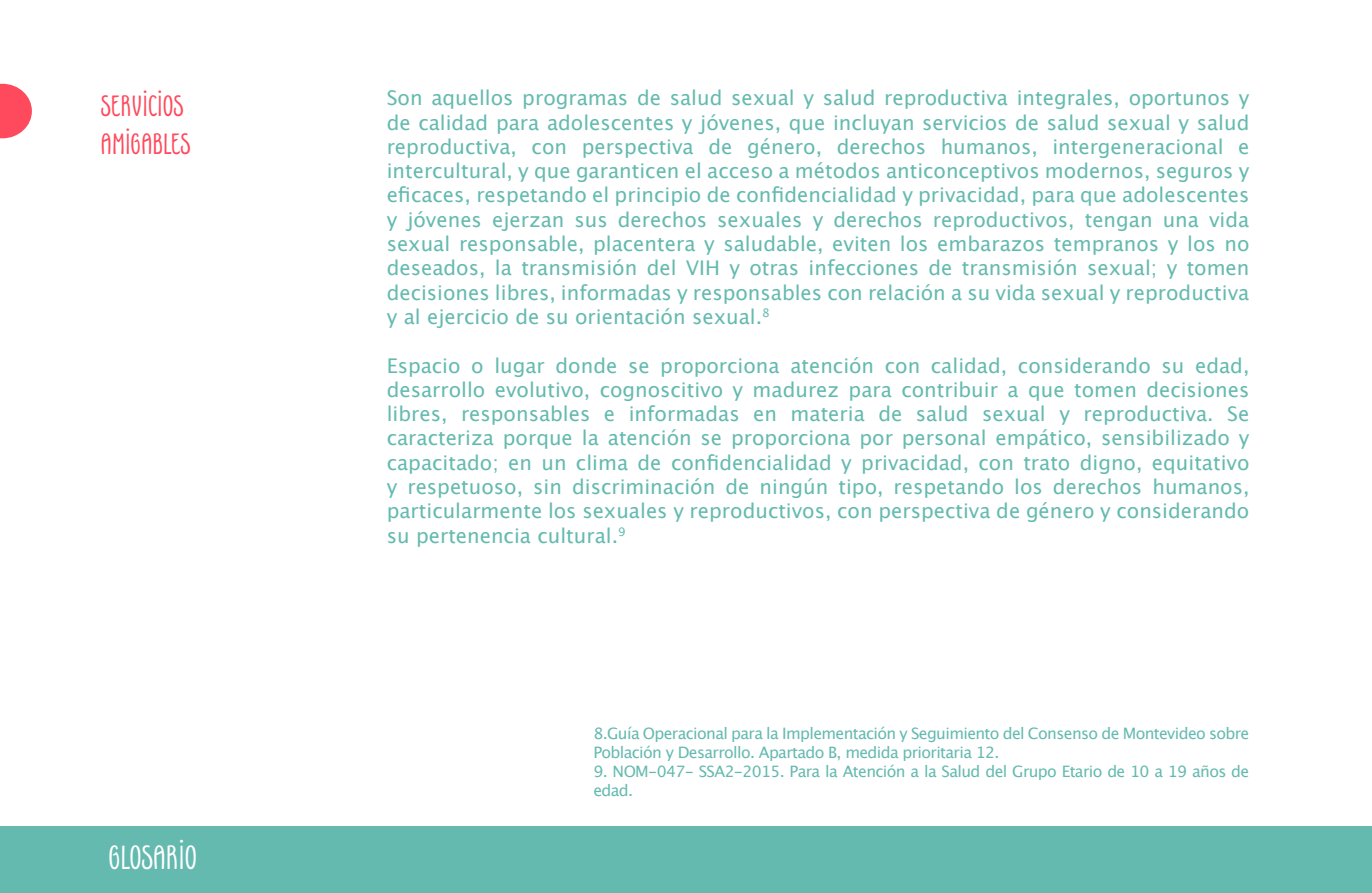
<style>
.page{position:relative;width:1372px;height:893px;background:#fff}
.page>*{position:absolute;margin:0;border:0;box-sizing:border-box;transform-origin:0 0}
.t1{font:36px "foxy";color:#fff}
.t2{font:31.5px/37.8px "foxy";color:#ff495c}
.t3{font:20.25px/24.3px "Lucida Grande";color:#65bab0;text-align:justify}
.t4{font:15.75px/18.9px "Lucida Grande";letter-spacing:-.04em;color:#65bab0}
</style>
<div class="page">
<svg style="left:0;top:84px;width:32px;height:54px"></svg>
<div style="left:0;top:826px;width:1371px;height:67px;background:#65bab0"></div>
<h2 class="t2" style="left:100px;top:88px;width:92px">SERVICIOS<br>AMIGABLES</h2>
<h1 class="t1" style="left:108px;top:839px;width:90px">GLOSARIO</h1>
<p class="t3" style="left:387px;top:86px;width:864px">Son aquellos programas de salud sexual y salud reproductiva integrales, oportunos y de calidad para adolescentes y jóvenes, que incluyan servicios de salud sexual y salud reproductiva, con perspectiva de género, derechos humanos, intergeneracional e intercultural, y que garanticen el acceso a métodos anticonceptivos modernos, seguros y eficaces, respetando el principio de confidencialidad y privacidad, para que adolescentes y jóvenes ejerzan sus derechos sexuales y derechos reproductivos, tengan una vida sexual responsable, placentera y saludable, eviten los embarazos tempranos y los no deseados, la transmisión del VIH y otras infecciones de transmisión sexual; y tomen decisiones libres, informadas y responsables con relación a su vida sexual y reproductiva y al ejercicio de su orientación sexual.<sup>8</sup></p>
<p class="t3" style="left:387px;top:353px;width:864px">Espacio o lugar donde se proporciona atención con calidad, considerando su edad, desarrollo evolutivo, cognoscitivo y madurez para contribuir a que tomen decisiones libres, responsables e informadas en materia de salud sexual y reproductiva. Se caracteriza porque la atención se proporciona por personal empático, sensibilizado y capacitado; en un clima de confidencialidad y privacidad, con trato digno, equitativo y respetuoso, sin discriminación de ningún tipo, respetando los derechos humanos, particularmente los sexuales y reproductivos, con perspectiva de género y considerando su pertenencia cultural.<sup>9</sup></p>
<p class="t4" style="left:593px;top:725px;width:657px">8.Guía Operacional para la Implementación y Seguimiento del Consenso de Montevideo sobre<br>Población y Desarrollo. Apartado B, medida prioritaria 12.</p>
<p class="t4" style="left:593px;top:762px;width:657px">9. NOM-047- SSA2-2015. Para la Atención a la Salud del Grupo Etario de 10 a 19 años de edad.</p>
</div>
